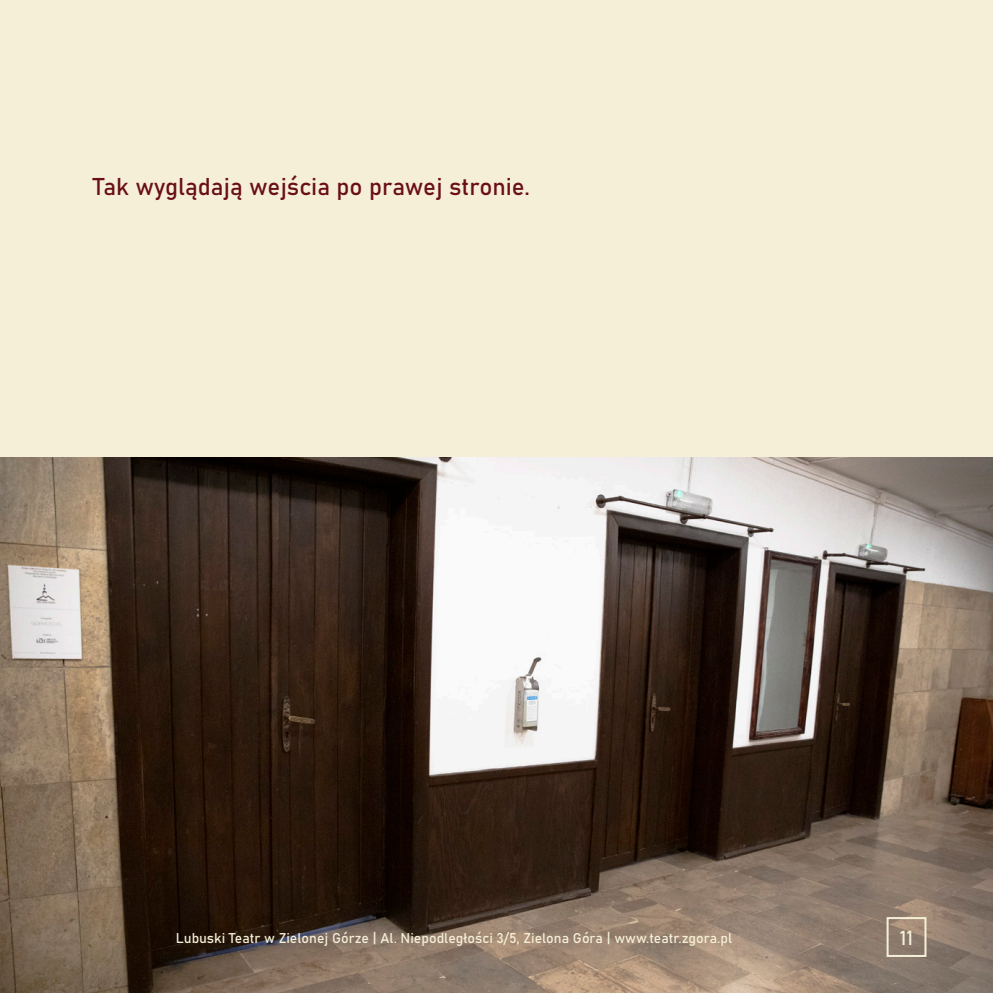
<style>
.page{position:relative;width:993px;height:993px;background:#fff}
.page>*{position:absolute;margin:0;border:0;box-sizing:border-box;transform-origin:0 0}
.pODSTAWOWY_STYL_PRZE{font:24px "Bahnschrift";color:#6a0f17}
.t1{font:20px "Bahnschrift";color:#f6efd7}
.t2{font:14px "Bahnschrift";color:#f6efd7}
</style>
<div class="page">
<div style="left:0;top:0;width:992px;height:992px;background:#f6efd7"></div>
<img style="left:0;top:457px;width:992px;height:535px">
<div style="left:886px;top:916px;width:40px;height:40px;border:2px solid #f6efd7"></div>
<p class="pODSTAWOWY_STYL_PRZE" style="left:93px;top:168px;width:438px">Tak wyglądają wejścia po prawej stronie.</p>
<p class="t2" style="left:176px;top:926px;width:557px">Lubuski Teatr w Zielonej Górze | Al. Niepodległości 3/5, Zielona Góra | www.teatr.zgora.pl</p>
<h2 class="t1" style="left:899px;top:922px;width:15px">11</h2>
</div>
